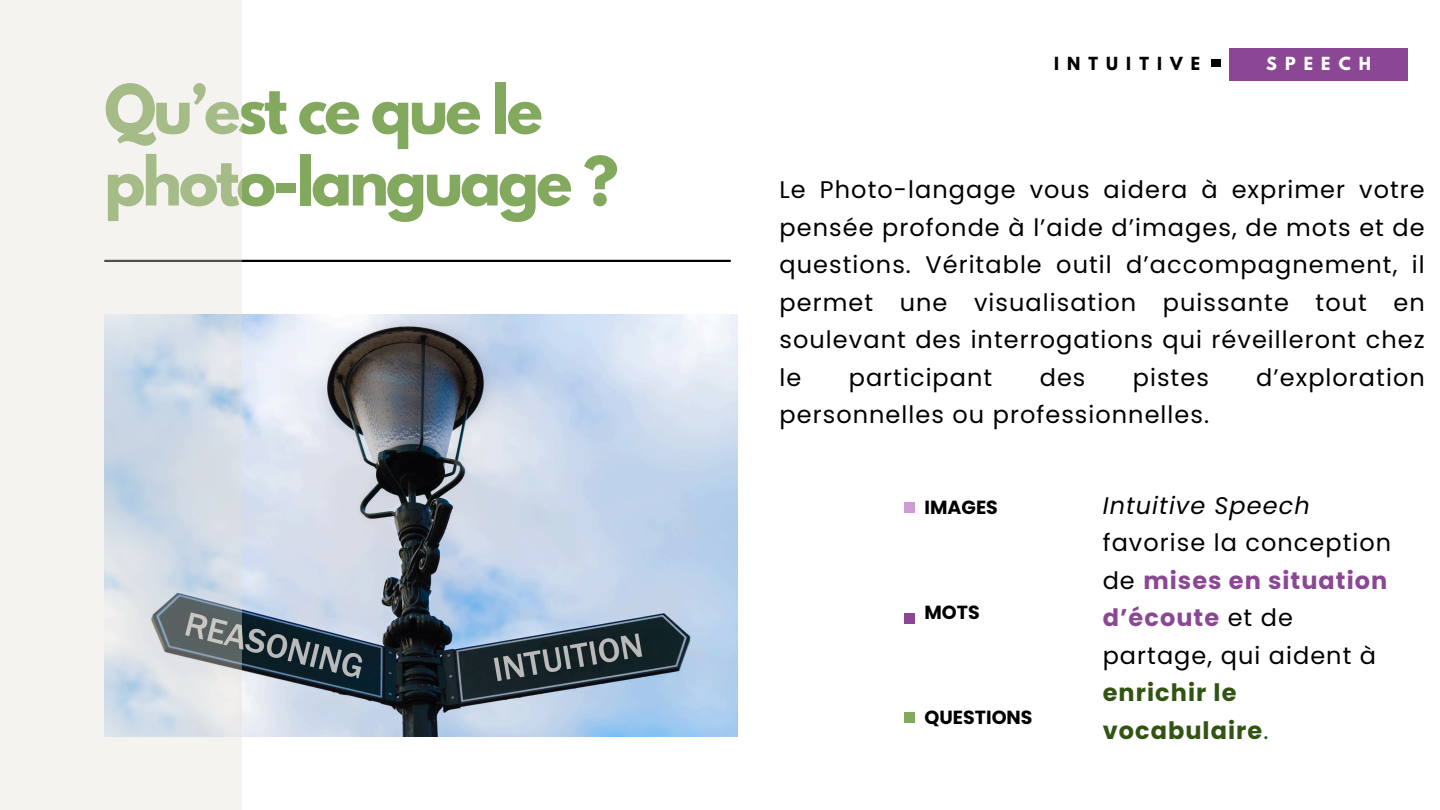
<style>
.page{position:relative;width:1440px;height:810px;background:#fff}
.page>*{position:absolute;margin:0;border:0;box-sizing:border-box;transform-origin:0 0}
.t1{font:700 60px/72px "League Spartan";letter-spacing:-.05em;color:#83a95f}
.t2{font:24px/37.5px "Poppins";letter-spacing:.045em;color:#000;text-align:justify}
.t3{font:700 19px "Poppins";color:#000}
.t4{font:700 16px "League Spartan";letter-spacing:.51em;color:#000}
.t5{font:700 16px "League Spartan";letter-spacing:.51em;color:#fff}
.s1{font-style:italic}
.s2{font-weight:700;color:#8c4794}
.s3{font-weight:700;color:#325413}
.s4{color:#325413}
</style>
<div class="page">
<hr style="left:104px;top:260px;width:627px;height:2px;background:#000">
<div style="left:905px;top:502px;width:10px;height:10px;background:#ce9bd4"></div>
<div style="left:905px;top:613px;width:10px;height:11px;background:#8c4794"></div>
<div style="left:905px;top:713px;width:10px;height:10px;background:#83a95f"></div>
<div style="left:1211px;top:60px;width:10px;height:7px;background:#000"></div>
<div style="left:1229px;top:49px;width:179px;height:32px;background:#8c4794"></div>
<img style="left:241px;top:314px;width:496px;height:423px">
<svg style="left:0;top:0;width:241px;height:810px;fill:#f5f3f0"></svg>
<p class="t1" style="left:104px;top:81px;width:516px">Qu’est ce que le photo-language ?</p>
<h1 class="t4" style="left:1054px;top:56px;width:147px">INTUITIVE</h1>
<p class="t5" style="left:1266px;top:56px;width:106px">SPEECH</p>
<p class="t2" style="left:780px;top:171px;width:647px">Le Photo-langage vous aidera à exprimer votre pensée profonde à l’aide d’images, de mots et de questions. Véritable outil d’accompagnement, il permet une visualisation puissante tout en soulevant des interrogations qui réveilleront chez le</p>
<p class="t2" style="left:849px;top:359px;width:145px">participant</p>
<p class="t2" style="left:1040px;top:359px;width:47px">des</p>
<p class="t2" style="left:1133px;top:359px;width:78px">pistes</p>
<p class="t2" style="left:1256px;top:359px;width:170px">d’exploration</p>
<p class="t2" style="left:780px;top:396px;width:431px">personnelles ou professionnelles.</p>
<h2 class="t3" style="left:925px;top:494px;width:75px">IMAGES</h2>
<p class="t3" style="left:925px;top:599px;width:57px">MOTS</p>
<h3 class="t3" style="left:925px;top:704px;width:110px">QUESTIONS</h3>
<h3 class="t2" style="left:1103px;top:486px;width:290px;text-align:left"><span class="s1">Intuitive Speech </span>favorise la conception de <span class="s2">mises en situation d’écoute</span> et de partage, qui aident à <span class="s3">enrichir le vocabulaire</span><span class="s4">.</span></h3>
</div>
